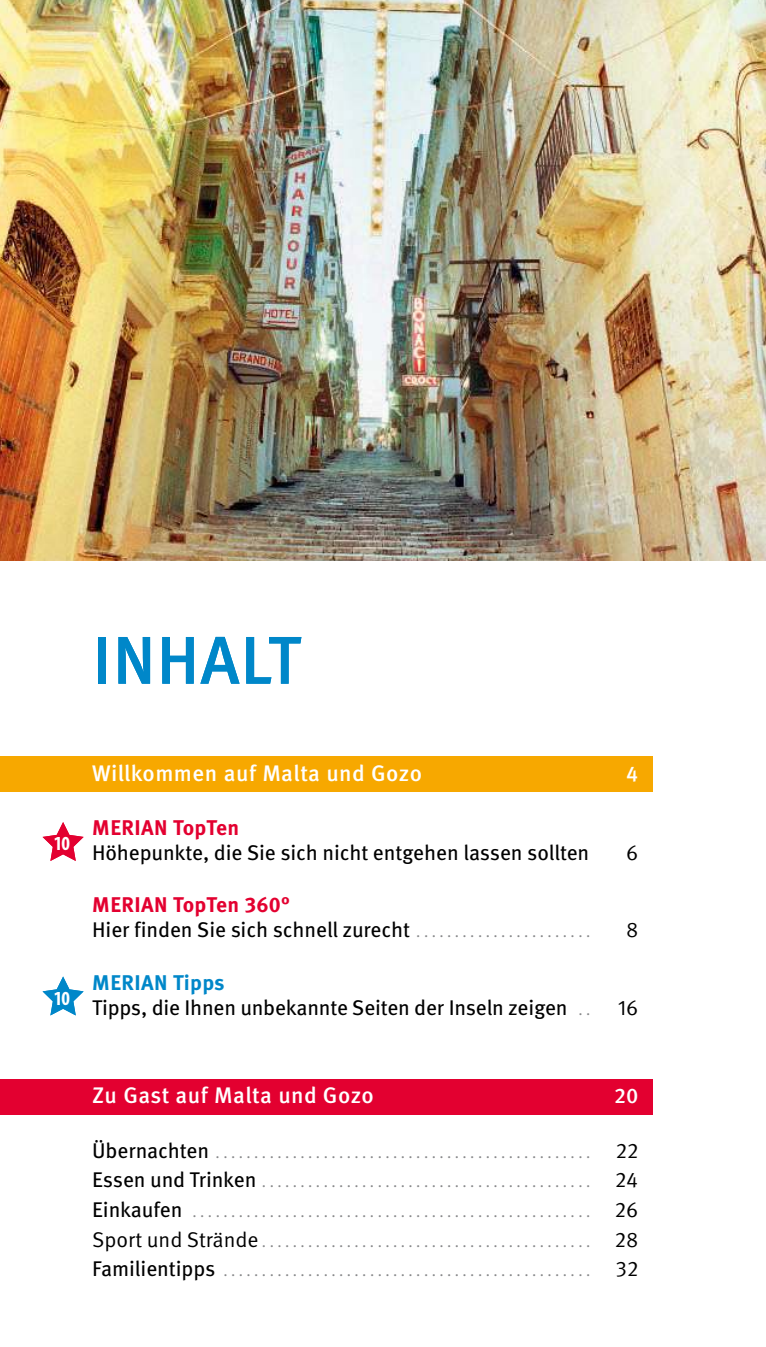
<style>
.page{position:relative;width:766px;height:1347px;background:#fff}
.page>*{position:absolute;margin:0;border:0;box-sizing:border-box;transform-origin:0 0}
.t1{font:500 67.5px "Meta Pro";letter-spacing:.01em;color:#0087c9}
.t2{font:500 22.5px "Meta Pro";letter-spacing:.015em;color:#fff}
.t3{font:21.25px/25px "Meta Pro";letter-spacing:-.01em;color:#000}
.t4{font:700 21.25px "Meta Pro";letter-spacing:.015em;color:#e30030}
.t5{font:21.25px "Meta Pro Norm";color:#000}
.t6{font:500 21.25px "Meta Pro";color:#fff}
.t7{font:700 condensed 20px "Myriad Pro";color:#fff}
.t8{font:15px/29.5px "Meta Pro Norm";color:#868789;text-align:justify}
.s1{font-weight:700;color:#e30030}
.s2{font-family:"Meta Pro Norm";font-size:15px;color:#868789}
.s3{font-weight:700;color:#0087c9}
.s4{font-family:"Meta Pro";font-size:21.25px;color:#000}
.s5{font-size:21.25px;color:#000}
</style>
<div class="page">
<div style="left:0;top:1079px;width:652px;height:35px;background:#e30030"></div>
<div style="left:0;top:756px;width:652px;height:36px;background:#f7a800"></div>
<svg style="left:43px;top:822px;width:41px;height:39px"></svg>
<svg style="left:43px;top:976px;width:41px;height:39px"></svg>
<img style="left:0;top:0;width:765px;height:560px">
<h1 class="t1" style="left:92px;top:625px;width:209px">INHALT</h1>
<h3 class="t7" style="left:55px;top:831px;width:17px">10</h3>
<h3 class="t7" style="left:55px;top:986px;width:17px">10</h3>
<h2 class="t2" style="left:92px;top:761px;width:331px">Willkommen auf Malta und Gozo</h2>
<h3 class="t6" style="left:626px;top:762px;width:14px">4</h3>
<h3 class="t4" style="left:92px;top:818px;width:148px">MERIAN TopTen</h3>
<h3 class="t3" style="left:92px;top:841px;width:498px">Höhepunkte, die Sie sich nicht entgehen lassen sollten</h3>
<h3 class="t5" style="left:626px;top:844px;width:14px">6</h3>
<h3 class="t3" style="left:92px;top:893px;width:499px"><span class="s1">MERIAN TopTen 360°<br></span>Hier finden Sie sich schnell zurecht <span class="s2">. . . . . . . . . . . . . . . . . . . . . . .</span></h3>
<h3 class="t5" style="left:626px;top:921px;width:14px">8</h3>
<h3 class="t3" style="left:92px;top:970px;width:499px"><span class="s3">MERIAN Tipps<br></span>Tipps, die Ihnen unbekannte Seiten der Inseln zeigen <span class="s2">. .</span></h3>
<h3 class="t5" style="left:617px;top:998px;width:22px">16</h3>
<h2 class="t2" style="left:92px;top:1083px;width:283px">Zu Gast auf Malta und Gozo</h2>
<h3 class="t6" style="left:614px;top:1085px;width:26px">20</h3>
<p class="t8" style="left:92px;top:1138px;width:547px"><span class="s4">Übernachten</span> ................................................. <span class="s5">22<br></span><span class="s4">Essen und Trinken</span> ........................................... <span class="s5">24<br></span><span class="s4">Einkaufen</span> .................................................... <span class="s5">26<br>Sport und Strände</span> . . . . . . . . . . . . . . . . . . . . . . . . . . . . . . . . . . . . . . . . . . . <span class="s5">28<br></span><span class="s4">Familientipps</span> ................................................ <span class="s5">32</span></p>
</div>
